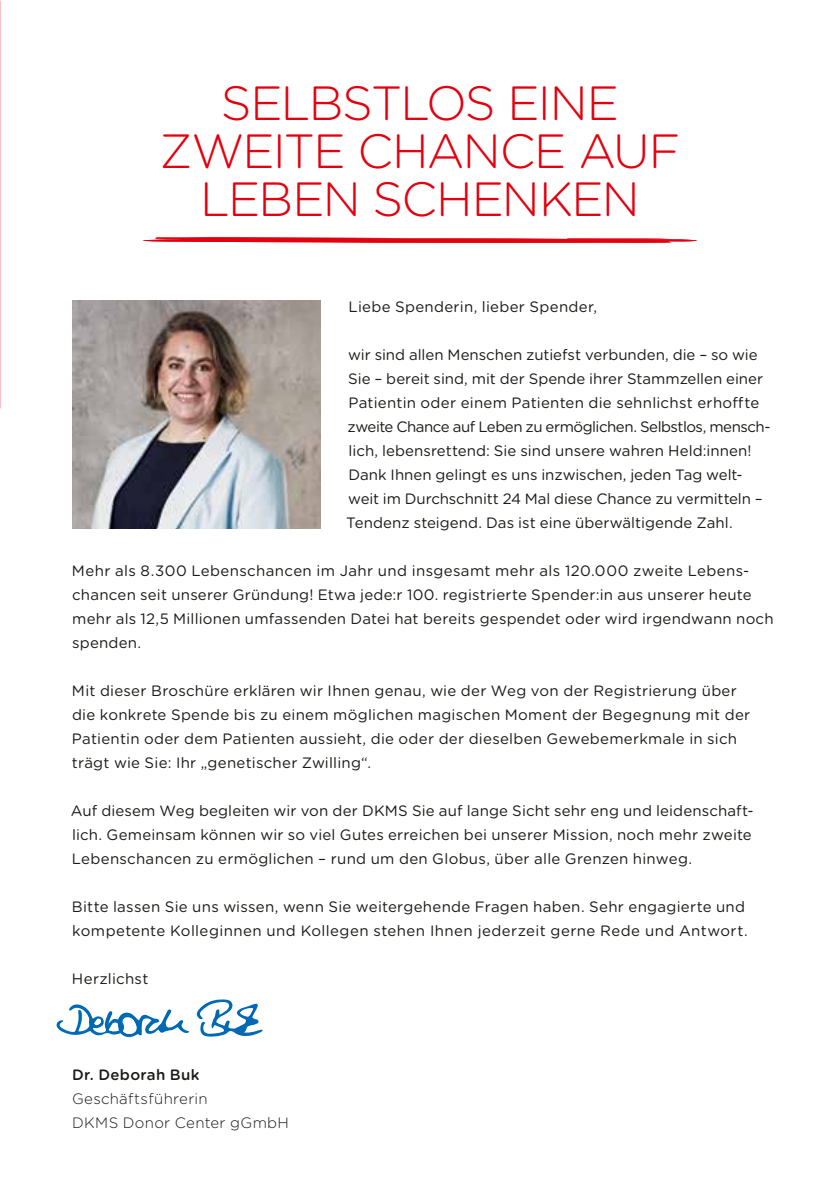
<style>
.page{position:relative;width:840px;height:1191px;background:#fff}
.page>*{position:absolute;margin:0;border:0;box-sizing:border-box;transform-origin:0 0}
.t1{font:300 48px/48px "Gotham Rounded";letter-spacing:-.035em;color:#e3000f;text-align:center}
.t2{font:15px/24px "Gotham Rounded";letter-spacing:.015em;color:#1a1a18}
.t3{font:300 15px/24px "Gotham Rounded";letter-spacing:.02em;color:#1a1a18}
.t4{font:500 15px "Gotham Rounded";letter-spacing:.025em;color:#1a1a18}
</style>
<div class="page">
<img style="left:72px;top:300px;width:248px;height:228px">
<svg style="left:142px;top:237px;width:555px;height:6px"></svg>
<svg style="left:56px;top:1004px;width:133px;height:34px"></svg>
<svg style="left:197px;top:999px;width:65px;height:38px"></svg>
<h1 class="t1" style="left:159px;top:77px;width:522px">SELBSTLOS EINE<br>ZWEITE CHANCE AUF<br>LEBEN SCHENKEN</h1>
<p class="t2" style="left:348px;top:294px;width:250px">Liebe Spenderin, lieber Spender,</p>
<p class="t2" style="left:346px;top:342px;width:425px">wir sind allen Menschen zutiefst verbunden, die – so wie Sie – bereit sind, mit der Spende ihrer Stammzellen einer Patientin oder einem Patienten die sehnlichst erhoffte zweite Chance auf Leben zu ermöglichen. Selbstlos, mensch&shy;lich, lebensrettend: Sie sind unsere wahren Held:innen!<br>Dank Ihnen gelingt es uns inzwischen, jeden Tag welt&shy;weit im Durchschnitt 24 Mal diese Chance zu vermitteln – Tendenz steigend. Das ist eine überwältigende Zahl.</p>
<p class="t2" style="left:72px;top:558px;width:702px">Mehr als 8.300 Lebenschancen im Jahr und insgesamt mehr als 120.000 zweite Lebens&shy;chancen seit unserer Gründung! Etwa jede:r 100. registrierte Spender:in aus unserer heute mehr als 12,5 Millionen umfassenden Datei hat bereits gespendet oder wird irgendwann noch spenden.</p>
<p class="t2" style="left:72px;top:678px;width:679px">Mit dieser Broschüre erklären wir Ihnen genau, wie der Weg von der Registrierung über die konkrete Spende bis zu einem möglichen magischen Moment der Begegnung mit der Patientin oder dem Patienten aussieht, die oder der dieselben Gewebemerkmale in sich trägt wie Sie: Ihr „genetischer Zwilling“.</p>
<p class="t2" style="left:71px;top:798px;width:684px">Auf diesem Weg begleiten wir von der DKMS Sie auf lange Sicht sehr eng und leidenschaft&shy;lich. Gemeinsam können wir so viel Gutes erreichen bei unserer Mission, noch mehr zweite<br>Lebenschancen zu ermöglichen – rund um den Globus, über alle Grenzen hinweg.</p>
<p class="t2" style="left:72px;top:894px;width:676px">Bitte lassen Sie uns wissen, wenn Sie weitergehende Fragen haben. Sehr engagierte und kompetente Kolleginnen und Kollegen stehen Ihnen jederzeit gerne Rede und Antwort.</p>
<p class="t2" style="left:72px;top:966px;width:78px">Herzlichst</p>
<p class="t4" style="left:72px;top:1064px;width:129px">Dr. Deborah Buk</p>
<p class="t3" style="left:72px;top:1086px;width:218px">Geschäftsführerin<br>DKMS Donor Center gGmbH</p>
</div>
